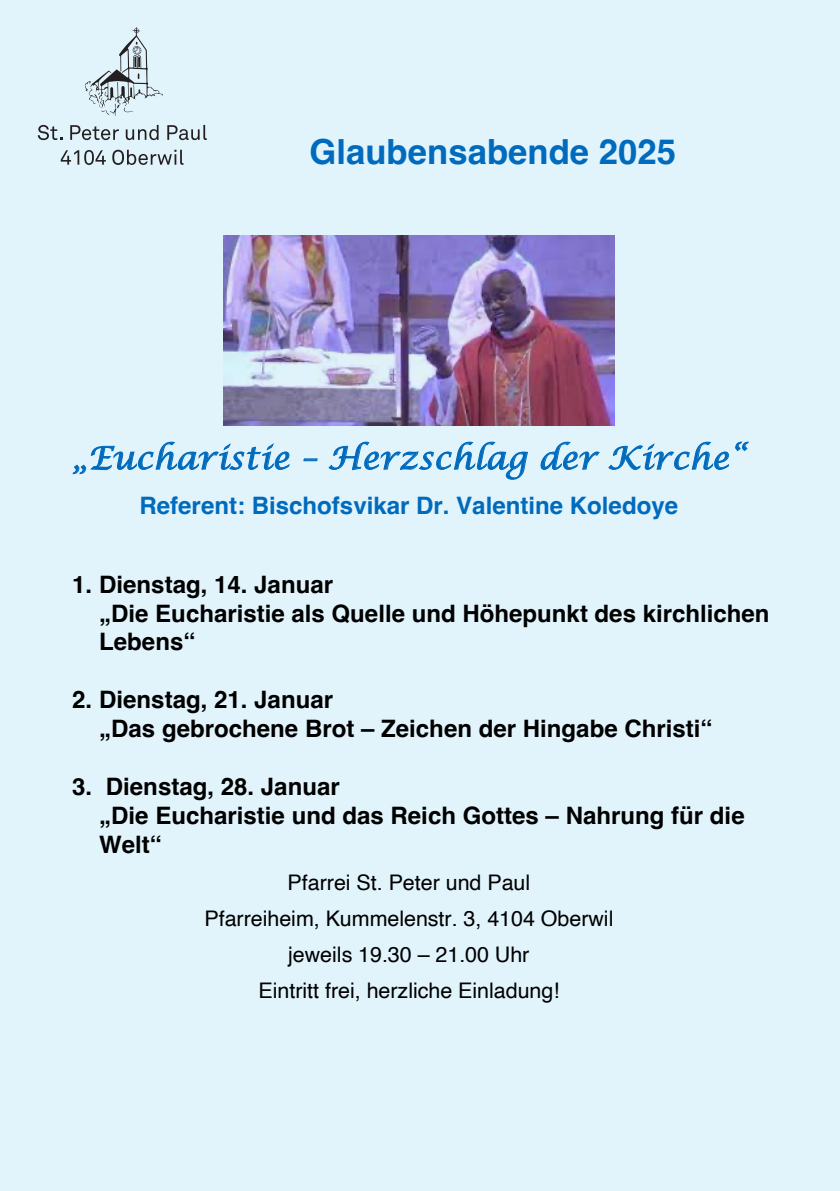
<style>
.page{position:relative;width:840px;height:1191px;background:#fff}
.page>*{position:absolute;margin:0;border:0;box-sizing:border-box;transform-origin:0 0}
.t1{font:700 34.6px "Helvetica";color:#0070c0}
.t2{font:italic 31.4px "Lucida Calligraphy";letter-spacing:.02em;color:#0070c0}
.t3{font:700 24px/28.8px "Helvetica";color:#000}
.t4{font:700 24px "Helvetica";color:#0070c0}
.t5{font:21.4px/36.4px "Helvetica";color:#000;text-align:center}
</style>
<div class="page">
<div style="left:0;top:0;width:839px;height:1191px;background:#e1f4fc"></div>
<svg style="left:38px;top:125px;width:20px;height:9px"></svg>
<svg style="left:70px;top:125px;width:49px;height:9px"></svg>
<svg style="left:126px;top:125px;width:32px;height:9px"></svg>
<svg style="left:167px;top:125px;width:39px;height:9px"></svg>
<svg style="left:85px;top:27px;width:77px;height:89px"></svg>
<img style="left:223px;top:235px;width:391px;height:190px">
<img style="left:48px;top:134px;width:156px;height:1px">
<h1 class="t1" style="left:309px;top:131px;width:368px">Glaubensabende 2025</h1>
<h2 class="t2" style="left:73px;top:439px;width:673px">„Eucharistie – Herzschlag der Kirche“</h2>
<p class="t4" style="left:139px;top:490px;width:539px">Referent: Bischofsvikar Dr. Valentine Koledoye</p>
<p class="t3" style="left:99px;top:572px;width:671px;text-indent:-27px">1. Dienstag, 14. Januar<br>„Die Eucharistie als Quelle und Höhepunkt des kirchlichen<br>Lebens“</p>
<p class="t3" style="left:99px;top:688px;width:614px;text-indent:-27px">2. Dienstag, 21. Januar<br>„Das gebrochene Brot – Zeichen der Hingabe Christi“</p>
<p class="t3" style="left:99px;top:775px;width:646px;text-indent:-27px">3. Dienstag, 28. Januar<br>„Die Eucharistie und das Reich Gottes – Nahrung für die<br>Welt“</p>
<p class="t5" style="left:204px;top:864px;width:410px">Pfarrei St. Peter und Paul<br>Pfarreiheim, Kummelenstr. 3, 4104 Oberwil jeweils 19.30 – 21.00 Uhr<br>Eintritt frei, herzliche Einladung!</p>
</div>
